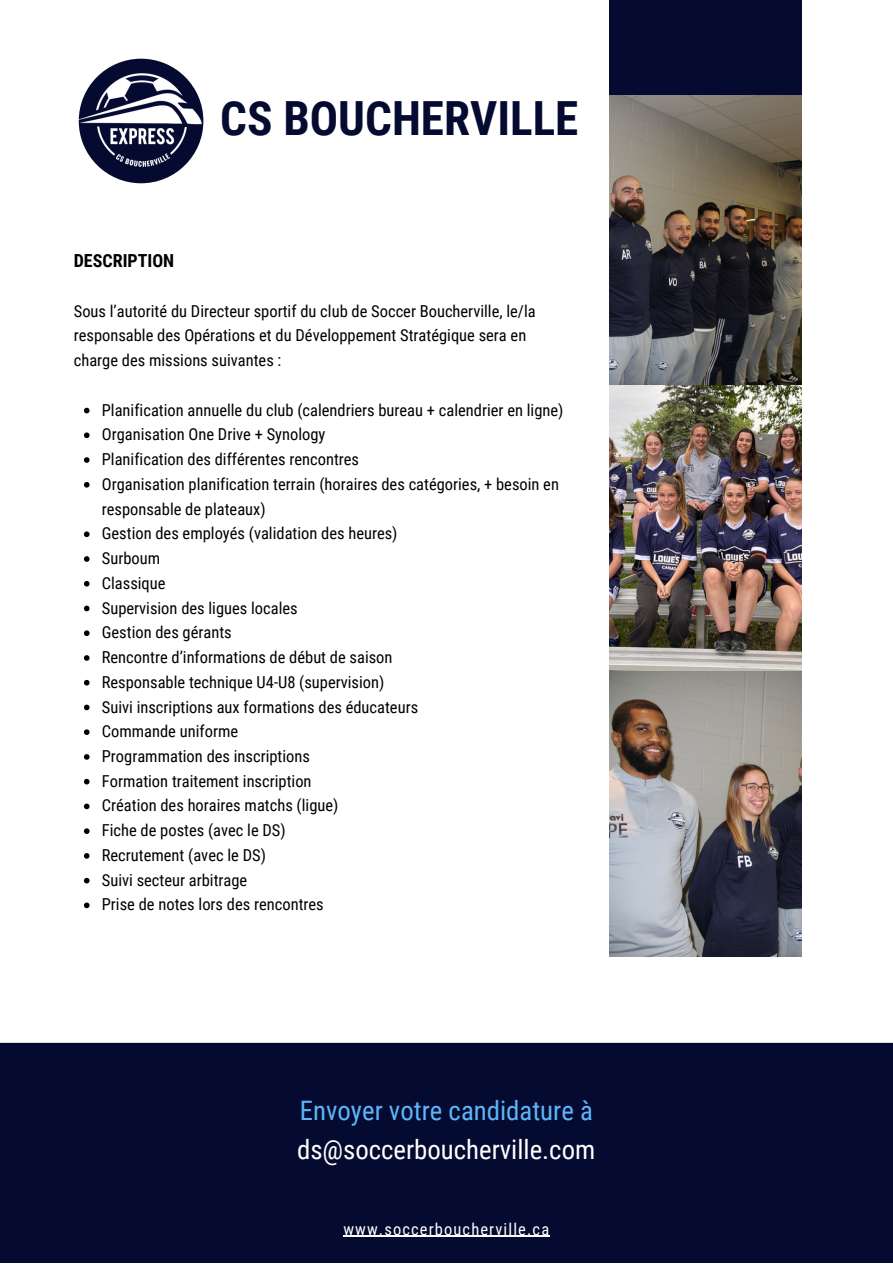
<style>
.page{position:relative;width:893px;height:1264px;background:#fff}
.page>*{position:absolute;margin:0;border:0;box-sizing:border-box;transform-origin:0 0}
.t1{font:700 47.1px "Roboto Condensed";color:#050a30}
.t2{font:26.85px "Roboto Condensed";color:#fff}
.t3{font:26.85px "Roboto Condensed";color:#5cb6f9}
.t4{font:700 18px "Roboto Condensed";color:#000}
.t5{font:16.5px/24.8px "Roboto Condensed";color:#000}
.t6{font:16.5px "Roboto Condensed";letter-spacing:.07em;color:#fff}
</style>
<div class="page">
<div style="left:609px;top:0;width:192px;height:95px;background:#050a30"></div>
<img style="left:609px;top:95px;width:192px;height:861px">
<div style="left:0;top:1042px;width:892px;height:220px;background:#050a30"></div>
<hr style="left:343px;top:1235px;width:207px;height:1px;background:#fff">
<img style="left:78px;top:64px;width:126px;height:120px">
<svg style="left:84px;top:408px;width:6px;height:5px"></svg>
<svg style="left:84px;top:432px;width:6px;height:6px"></svg>
<svg style="left:84px;top:457px;width:6px;height:6px"></svg>
<svg style="left:84px;top:482px;width:6px;height:5px"></svg>
<svg style="left:84px;top:531px;width:6px;height:6px"></svg>
<svg style="left:84px;top:556px;width:6px;height:6px"></svg>
<svg style="left:84px;top:581px;width:6px;height:5px"></svg>
<svg style="left:84px;top:605px;width:6px;height:6px"></svg>
<svg style="left:84px;top:630px;width:6px;height:6px"></svg>
<svg style="left:84px;top:655px;width:6px;height:5px"></svg>
<svg style="left:84px;top:680px;width:6px;height:5px"></svg>
<svg style="left:84px;top:704px;width:6px;height:6px"></svg>
<svg style="left:84px;top:729px;width:6px;height:6px"></svg>
<svg style="left:84px;top:754px;width:6px;height:5px"></svg>
<svg style="left:84px;top:778px;width:6px;height:6px"></svg>
<svg style="left:84px;top:803px;width:6px;height:6px"></svg>
<svg style="left:84px;top:828px;width:6px;height:6px"></svg>
<svg style="left:84px;top:853px;width:6px;height:5px"></svg>
<svg style="left:84px;top:877px;width:6px;height:6px"></svg>
<svg style="left:84px;top:902px;width:6px;height:6px"></svg>
<h1 class="t1" style="left:220px;top:91px;width:359px">CS BOUCHERVILLE</h1>
<p class="t4" style="left:74px;top:250px;width:102px">DESCRIPTION</p>
<p class="t5" style="left:74px;top:298px;width:463px">Sous l’autorité du Directeur sportif du club de Soccer Boucherville, le/la responsable des Opérations et du Développement Stratégique sera en charge des missions suivantes :</p>
<p class="t5" style="left:102px;top:397px;width:463px">Planification annuelle du club (calendriers bureau + calendrier en ligne)<br>Organisation One Drive + Synology<br>Planification des différentes rencontres<br>Organisation planification terrain (horaires des catégories, + besoin en responsable de plateaux)<br>Gestion des employés (validation des heures)<br>Surboum<br>Classique<br>Supervision des ligues locales<br>Gestion des gérants<br>Rencontre d’informations de début de saison<br>Responsable technique U4-U8 (supervision)<br>Suivi inscriptions aux formations des éducateurs<br>Commande uniforme<br>Programmation des inscriptions<br>Formation traitement inscription<br>Création des horaires matchs (ligue)<br>Fiche de postes (avec le DS)<br>Recrutement (avec le DS)<br>Suivi secteur arbitrage<br>Prise de notes lors des rencontres</p>
<h2 class="t3" style="left:300px;top:1094px;width:294px">Envoyer votre candidature à</h2>
<h2 class="t2" style="left:297px;top:1134px;width:299px">ds@soccerboucherville.com</h2>
<p class="t6" style="left:343px;top:1219px;width:207px">www.soccerboucherville.ca</p>
</div>
